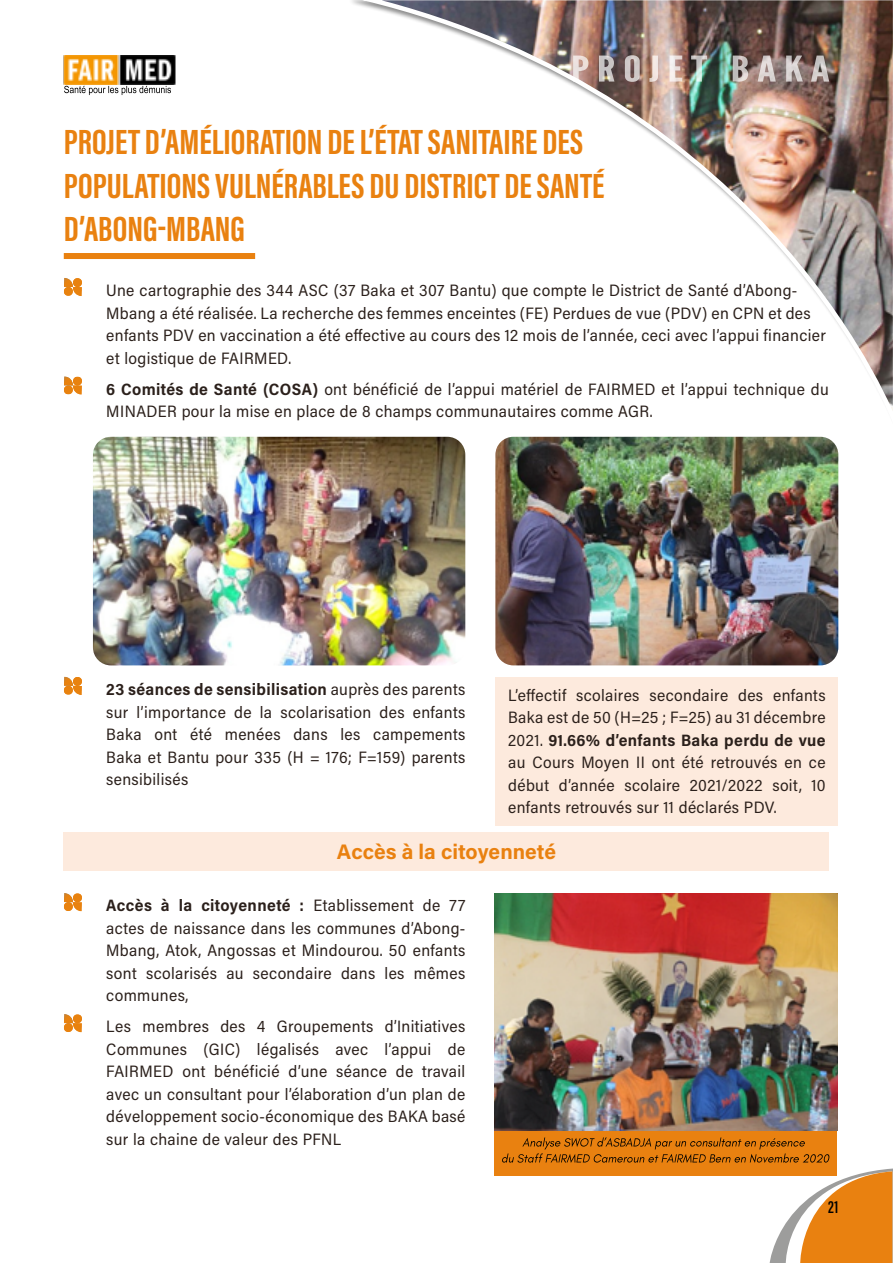
<style>
.page{position:relative;width:893px;height:1263px;background:#fff}
.page>*{position:absolute;margin:0;border:0;box-sizing:border-box;transform-origin:0 0}
.t1{font:36px/43.2px "Acumin Variable Concept";letter-spacing:-.245em;color:#e98110;scale:1.05 1}
.t2{font:21px "Acumin Variable Concept";letter-spacing:.055em;color:#e98110}
.t3{font:18px "Acumin Variable Concept";color:#000}
.t4{font:16.5px/22.5px "Acumin Variable Concept";letter-spacing:.015em;color:#2b201b;text-align:justify}
</style>
<div class="page">
<img style="left:64px;top:55px;width:111px;height:30px">
<svg style="left:64px;top:86px;width:107px;height:9px"></svg>
<div style="left:494px;top:1130px;width:342px;height:46px;background:#e98110"></div>
<svg style="left:502px;top:1137px;width:391px;height:126px"></svg>
<img style="left:494px;top:893px;width:343px;height:238px">
<img style="left:495px;top:443px;width:343px;height:222px">
<img style="left:93px;top:437px;width:372px;height:228px">
<div style="left:348px;top:0;width:545px;height:443px;background:#000;opacity:.45"></div>
<img style="left:358px;top:0;width:535px;height:427px">
<svg style="left:573px;top:56px;width:15px;height:26px"></svg>
<svg style="left:599px;top:56px;width:15px;height:26px"></svg>
<svg style="left:625px;top:55px;width:15px;height:27px"></svg>
<svg style="left:649px;top:56px;width:9px;height:26px"></svg>
<svg style="left:669px;top:56px;width:13px;height:26px"></svg>
<svg style="left:691px;top:56px;width:16px;height:26px"></svg>
<svg style="left:733px;top:56px;width:15px;height:26px"></svg>
<svg style="left:758px;top:56px;width:18px;height:26px"></svg>
<svg style="left:786px;top:56px;width:17px;height:26px"></svg>
<svg style="left:811px;top:56px;width:18px;height:26px"></svg>
<div style="left:64px;top:253px;width:191px;height:6px;background:#e98110"></div>
<div style="left:64px;top:832px;width:765px;height:38px;background:#fdeadd"></div>
<svg style="left:64px;top:677px;width:18px;height:18px"></svg>
<svg style="left:64px;top:893px;width:18px;height:18px"></svg>
<svg style="left:64px;top:1014px;width:18px;height:18px"></svg>
<div style="left:495px;top:677px;width:343px;height:148px;background:#fdeadd"></div>
<svg style="left:64px;top:278px;width:18px;height:18px"></svg>
<svg style="left:64px;top:376px;width:18px;height:19px"></svg>
<h1 class="t1" style="left:64px;top:119px;width:526px">PROJETD’AMÉLIORATIONDEL’ÉTATSANITAI REDES<br>POPULATIONSVULNÉRABLESDUDISTRICTDESANTÉ<br>D’ABONG-MBANG</h1>
<p class="t4" style="left:106px;top:279px;width:721px;text-align:left">Une cartographie des 344 ASC (37 Baka et 307 Bantu) que compte le District de Santé d’Abong-Mbang a été réalisée. La recherche des femmes enceintes (FE) Perdues de vue (PDV) en CPN et des enfants PDV en vaccination a été effective au cours des 12 mois de l’année, ceci avec l’appui financier et logistique de FAIRMED.</p>
<p class="t4" style="left:106px;top:377px;width:724px">6 Comités de Santé (COSA) ont bénéficié de l’appui matériel de FAIRMED et l’appui technique du<br>MINADER pour la mise en place de 8 champs communautaires comme AGR.</p>
<p class="t4" style="left:106px;top:677px;width:361px">23 séances de sensibilisation auprès des parents sur l’importance de la scolarisation des enfants Baka ont été menées dans les campements Baka et Bantu pour 335 (H = 176; F=159) parents sensibilisés</p>
<p class="t4" style="left:508px;top:683px;width:319px">L’effectif scolaires secondaire des enfants Baka est de 50 (H=25 ; F=25) au 31 décembre 2021. 91.66% d’enfants Baka perdu de vue au Cours Moyen II ont été retrouvés en ce début d’année scolaire 2021/2022 soit, 10 enfants retrouvés sur 11 déclarés PDV.</p>
<p class="t2" style="left:337px;top:837px;width:219px">Accès à la citoyenneté</p>
<p class="t4" style="left:106px;top:894px;width:361px">Accès à la citoyenneté : Etablissement de 77 actes de naissance dans les communes d’Abong-Mbang, Atok, Angossas et Mindourou. 50 enfants sont scolarisés au secondaire dans les mêmes communes,</p>
<p class="t4" style="left:106px;top:1015px;width:361px">Les membres des 4 Groupements d’Initiatives Communes (GIC) légalisés avec l’appui de FAIRMED ont bénéficié d’une séance de travail avec un consultant pour l’élaboration d’un plan de développement socio-économique des BAKA basé sur la chaine de valeur des PFNL</p>
<p class="t3" style="left:828px;top:1194px;width:14px">21</p>
</div>
